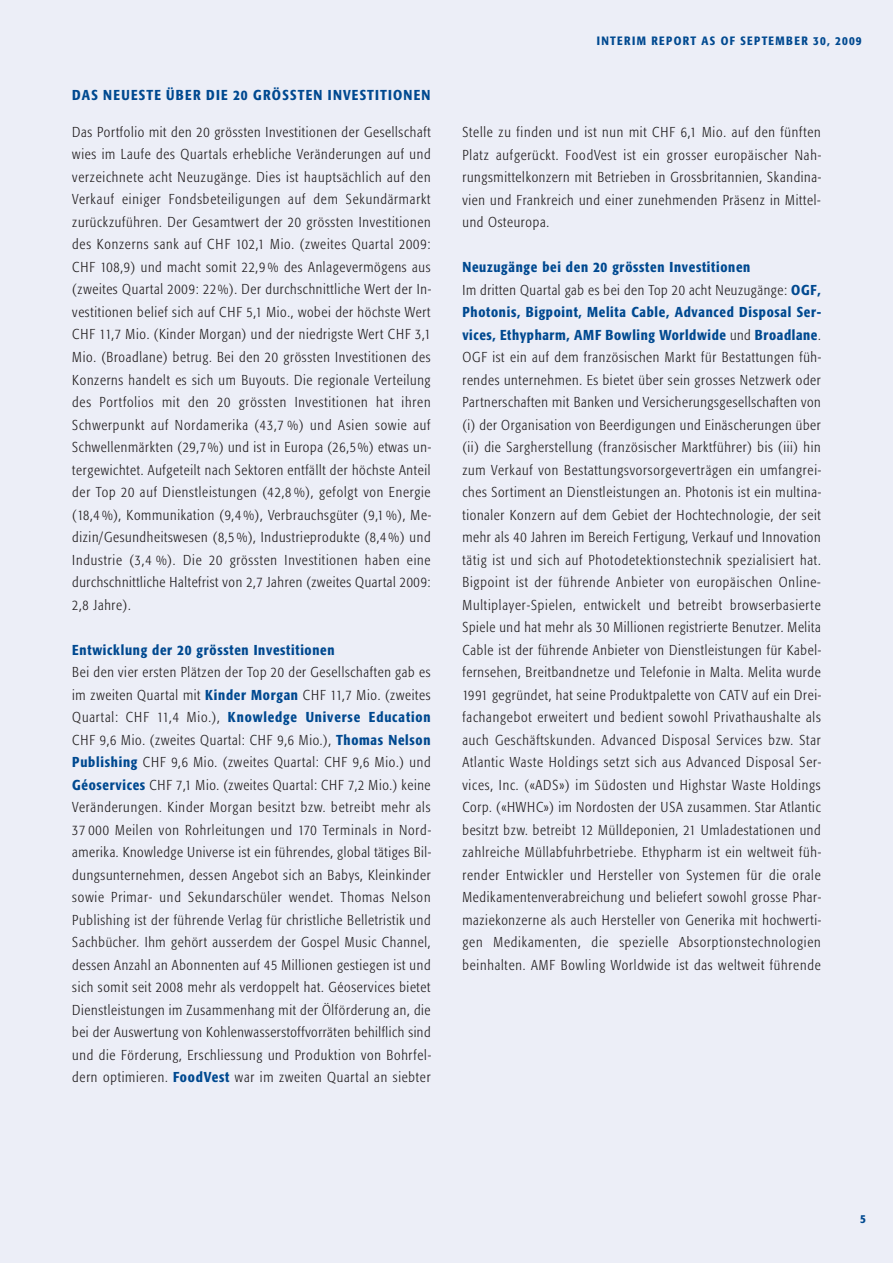
<style>
.page{position:relative;width:893px;height:1263px;background:#eceef7}
.page>*{position:absolute;margin:0;border:0;box-sizing:border-box;transform-origin:0 0}
.t1{font:300 condensed 14.25px/22.5px "Formata";letter-spacing:.05em;color:#231f20;text-align:justify}
.t2{font:500 condensed 14.25px "Formata";letter-spacing:.085em;color:#004990}
.t3{font:500 condensed 14.25px "Formata";letter-spacing:.065em;color:#004990}
.t4{font:500 condensed 12px "Formata";letter-spacing:.11em;color:#004990}
.s1{font-weight:500;color:#004990}
</style>
<div class="page">
<p class="t2" style="left:72px;top:89px;width:360px">DAS NEUESTE ÜBER DIE 20 GRÖSSTEN INVESTITIONEN</p>
<p class="t1" style="left:72px;top:122px;width:360px">Das Portfolio mit den 20 grössten Investitionen der Gesellschaft wies im Laufe des Quartals erhebliche Veränderungen auf und verzeichnete acht Neuzugänge. Dies ist hauptsächlich auf den Verkauf einiger Fondsbeteiligungen auf dem Sekundärmarkt zurückzuführen. Der Gesamtwert der 20 grössten Investitionen des Konzerns sank auf CHF 102,1 Mio. (zweites Quartal 2009:<br>CHF 108,9) und macht somit 22,9 % des Anlagevermögens aus (zweites Quartal 2009: 22%). Der durchschnittliche Wert der In&shy;vestitionen belief sich auf CHF 5,1 Mio., wobei der höchste Wert CHF 11,7 Mio. (Kinder Morgan) und der niedrigste Wert CHF 3,1<br>Mio. (Broadlane) betrug. Bei den 20 grössten Investitionen des Konzerns handelt es sich um Buyouts. Die regionale Verteilung des Portfolios mit den 20 grössten Investitionen hat ihren Schwerpunkt auf Nordamerika (43,7 %) und Asien sowie auf Schwellenmärkten (29,7%) und ist in Europa (26,5%) etwas un&shy;tergewichtet. Aufgeteilt nach Sektoren entfällt der höchste Anteil der Top 20 auf Dienstleistungen (42,8 %), gefolgt von Energie (18,4 %), Kommunikation (9,4 %), Verbrauchsgüter (9,1 %), Me&shy;dizin/Gesundheitswesen (8,5%), Industrieprodukte (8,4%) und Industrie (3,4 %). Die 20 grössten Investitionen haben eine durchschnittliche Haltefrist von 2,7 Jahren (zweites Quartal 2009:<br>2,8 Jahre).</p>
<p class="t3" style="left:72px;top:644px;width:264px">Entwicklung der 20 grössten Investitionen</p>
<p class="t1" style="left:72px;top:662px;width:360px">Bei den vier ersten Plätzen der Top 20 der Gesellschaften gab es im zweiten Quartal mit <span class="s1">Kinder Morgan</span> CHF 11,7 Mio. (zweites Quartal: CHF 11,4 Mio.), <span class="s1">Knowledge Universe Education </span>CHF 9,6 Mio. (zweites Quartal: CHF 9,6 Mio.), <span class="s1">Thomas Nelson Publishing</span> CHF 9,6 Mio. (zweites Quartal: CHF 9,6 Mio.) und <span class="s1">Géoservices</span> CHF 7,1 Mio. (zweites Quartal: CHF 7,2 Mio.) keine Veränderungen. Kinder Morgan besitzt bzw. betreibt mehr als 37 000 Meilen von Rohrleitungen und 170 Terminals in Nord&shy;amerika. Knowledge Universe ist ein führendes, global tätiges Bil&shy;dungsunternehmen, dessen Angebot sich an Babys, Kleinkinder sowie Primar- und Sekundarschüler wendet. Thomas Nelson Publishing ist der führende Verlag für christliche Belletristik und Sachbücher. Ihm gehört ausserdem der Gospel Music Channel, dessen Anzahl an Abonnenten auf 45 Millionen gestiegen ist und sich somit seit 2008 mehr als verdoppelt hat. Géoservices bietet Dienstleistungen im Zusammenhang mit der Ölförderung an, die bei der Auswertung von Kohlenwasserstoffvorräten behilflich sind und die Förderung, Erschliessung und Produktion von Bohrfel&shy;dern optimieren. <span class="s1">FoodVest</span> war im zweiten Quartal an siebter</p>
<p class="t4" style="left:597px;top:36px;width:266px">INTERIM REPORT AS OF SEPTEMBER 30, 2009</p>
<p class="t1" style="left:462px;top:122px;width:360px">Stelle zu finden und ist nun mit CHF 6,1 Mio. auf den fünften Platz aufgerückt. FoodVest ist ein grosser europäischer Nah&shy;rungsmittelkonzern mit Betrieben in Grossbritannien, Skandina&shy;vien und Frankreich und einer zunehmenden Präsenz in Mittel&shy;und Osteuropa.</p>
<p class="t1" style="left:462px;top:257px;width:360px;text-align:left"><span class="s1">Neuzugänge bei den 20 grössten Investitionen<br></span>Im dritten Quartal gab es bei den Top 20 acht Neuzugänge: <span class="s1">OGF, Photonis, Bigpoint, Melita Cable, Advanced Disposal Ser&shy;vices, Ethypharm, AMF Bowling Worldwide</span> und <span class="s1">Broadlane</span>.<br>OGF ist ein auf dem französischen Markt für Bestattungen füh&shy;rendes unternehmen. Es bietet über sein grosses Netzwerk oder Partnerschaften mit Banken und Versicherungsgesellschaften von (i) der Organisation von Beerdigungen und Einäscherungen über (ii) die Sargherstellung (französischer Marktführer) bis (iii) hin zum Verkauf von Bestattungsvorsorgeverträgen ein umfangrei&shy;ches Sortiment an Dienstleistungen an. Photonis ist ein multina&shy;tionaler Konzern auf dem Gebiet der Hochtechnologie, der seit mehr als 40 Jahren im Bereich Fertigung, Verkauf und Innovation tätig ist und sich auf Photodetektionstechnik spezialisiert hat.<br>Bigpoint ist der führende Anbieter von europäischen Online-Multiplayer-Spielen, entwickelt und betreibt browserbasierte Spiele und hat mehr als 30 Millionen registrierte Benutzer. Melita Cable ist der führende Anbieter von Dienstleistungen für Kabel&shy;fernsehen, Breitbandnetze und Telefonie in Malta. Melita wurde 1991 gegründet, hat seine Produktpalette von CATV auf ein Drei&shy;fachangebot erweitert und bedient sowohl Privathaushalte als auch Geschäftskunden. Advanced Disposal Services bzw. Star Atlantic Waste Holdings setzt sich aus Advanced Disposal Ser&shy;vices, Inc. («ADS») im Südosten und Highstar Waste Holdings Corp. («HWHC») im Nordosten der USA zusammen. Star Atlantic besitzt bzw. betreibt 12 Mülldeponien, 21 Umladestationen und zahlreiche Müllabfuhrbetriebe. Ethypharm ist ein weltweit füh&shy;render Entwickler und Hersteller von Systemen für die orale Medikamentenverabreichung und beliefert sowohl grosse Phar&shy;maziekonzerne als auch Hersteller von Generika mit hochwerti&shy;gen Medikamenten, die spezielle Absorptionstechnologien beinhalten. AMF Bowling Worldwide ist das weltweit führende</p>
<p class="t4" style="left:860px;top:1213px;width:7px">5</p>
</div>
